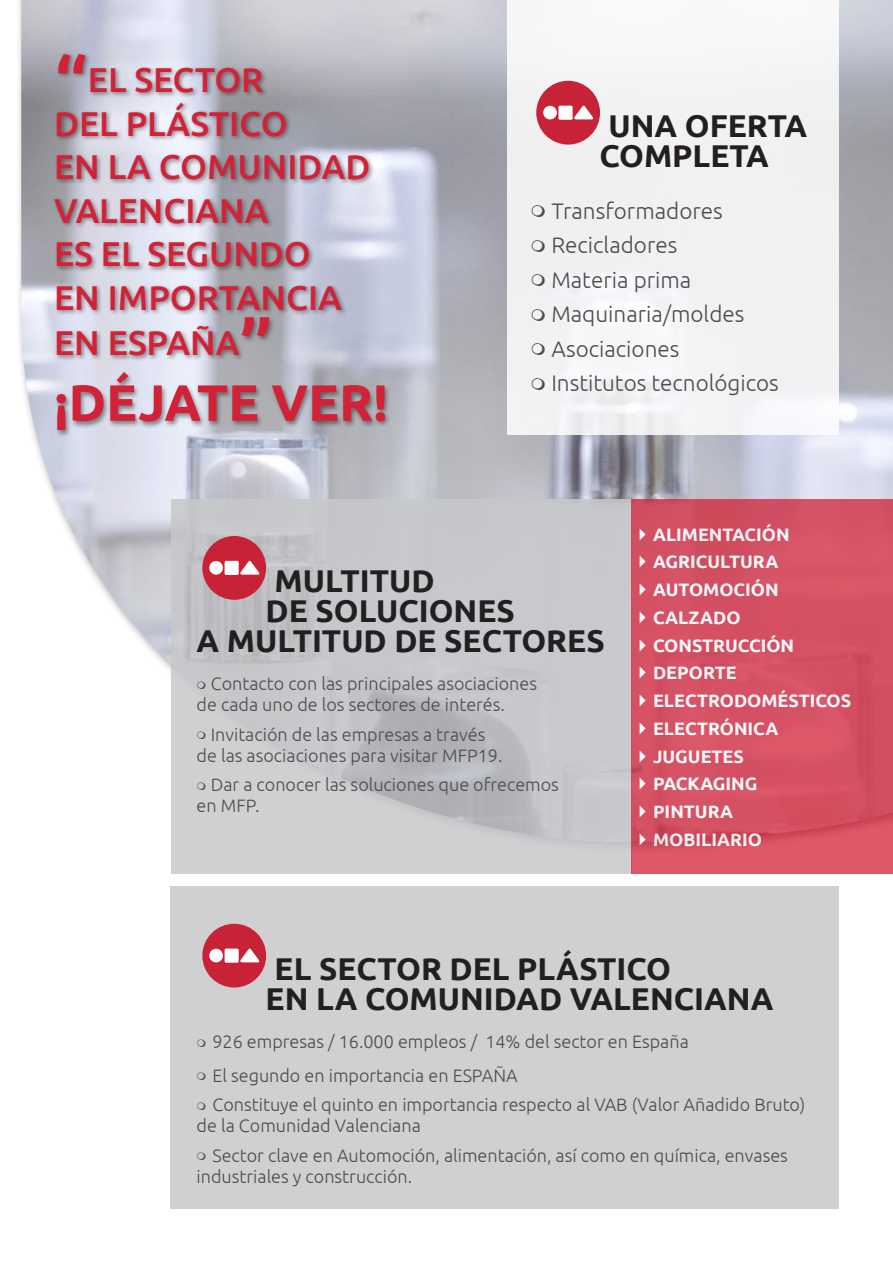
<style>
.page{position:relative;width:893px;height:1263px;background:#fff}
.page>*{position:absolute;margin:0;border:0;box-sizing:border-box;transform-origin:0 0}
.t1{font:700 51px "Ubuntu";color:#d22237}
.t2{font:500 34.5px/43.8px "Ubuntu";color:#d22237}
.t3{font:700 31.5px/30px "Ubuntu";color:#231f20}
.t4{font:300 22.5px/34.5px "Ubuntu";color:#4b4c4d}
.t5{font:300 18px/21px "Ubuntu";color:#4b4c4d}
.t6{font:700 18px/27.8px "Ubuntu";color:#fff}
.s1{font-size:75px}
</style>
<div class="page">
<img style="left:21px;top:0;width:872px;height:671px">
<div style="left:507px;top:0;width:332px;height:435px;background:#f2f2f3"></div>
<div style="left:171px;top:499px;width:460px;height:375px;background:#c7c8ca"></div>
<div style="left:631px;top:499px;width:262px;height:375px;background:#d55164"></div>
<div style="left:171px;top:887px;width:668px;height:322px;background:#cfd0d2"></div>
<div style="left:536px;top:81px;width:64px;height:64px;background:#c72235;border-radius:50%"></div>
<div style="left:543px;top:106px;width:14px;height:13px;background:#fff;border-radius:50%"></div>
<div style="left:558px;top:106px;width:15px;height:14px;background:#fff;border-radius:2px"></div>
<svg style="left:574px;top:105px;width:20px;height:14px"></svg>
<div style="left:202px;top:536px;width:64px;height:64px;background:#c72235;border-radius:50%"></div>
<div style="left:209px;top:561px;width:14px;height:14px;background:#fff;border-radius:50%"></div>
<div style="left:225px;top:561px;width:14px;height:14px;background:#fff;border-radius:2px"></div>
<svg style="left:240px;top:561px;width:20px;height:14px"></svg>
<div style="left:202px;top:924px;width:64px;height:63px;background:#c72235;border-radius:50%"></div>
<div style="left:209px;top:949px;width:14px;height:13px;background:#fff;border-radius:50%"></div>
<div style="left:225px;top:948px;width:14px;height:15px;background:#fff;border-radius:2px"></div>
<svg style="left:240px;top:948px;width:20px;height:14px"></svg>
<div style="left:53px;top:52px;width:338px;height:385px;background:#231f20;opacity:.5"></div>
<svg style="left:640px;top:837px;width:6px;height:8px"></svg>
<h2 class="t2" style="left:54px;top:57px;width:318px"><span class="s1">“</span>EL SECTOR<br>DEL PLÁSTICO<br>EN LA COMUNIDAD<br>VALENCIANA<br>ES EL SEGUNDO<br>EN IMPORTANCIA<br>EN ESPAÑA<span class="s1">”</span></h2>
<h1 class="t1" style="left:54px;top:372px;width:335px">¡DÉJATE VER!</h1>
<h3 class="t3" style="left:599px;top:110px;width:209px">UNA OFERTA<br>COMPLETA</h3>
<p class="t4" style="left:551px;top:193px;width:229px">Transformadores<br>Recicladores<br>Materia prima<br>Maquinaria/moldes<br>Asociaciones<br>Institutos tecnológicos</p>
<h3 class="t3" style="left:275px;top:566px;width:161px">MULTITUD</h3>
<h3 class="t3" style="left:266px;top:596px;width:251px">DE SOLUCIONES</h3>
<h3 class="t3" style="left:197px;top:626px;width:410px">A MULTITUD DE SECTORES</h3>
<p class="t5" style="left:197px;top:673px;width:342px;text-indent:14px">Contacto con las principales asociaciones de cada uno de los sectores de interés.</p>
<p class="t5" style="left:197px;top:723px;width:307px;text-align:center">Invitación de las empresas a través<br>de las asociaciones para visitar MFP19.</p>
<p class="t5" style="left:197px;top:774px;width:364px;text-indent:14px">Dar a conocer las soluciones que ofrecemos en MFP.</p>
<p class="t6" style="left:653px;top:520px;width:200px">ALIMENTACIÓN<br>AGRICULTURA<br>AUTOMOCIÓN<br>CALZADO<br>CONSTRUCCIÓN<br>DEPORTE<br>ELECTRODOMÉSTICOS<br>ELECTRÓNICA<br>JUGUETES<br>PACKAGING<br>PINTURA<br>MOBILIARIO</p>
<h3 class="t3" style="left:266px;top:953px;width:509px">EL SECTOR DEL PLÁSTICO<br>EN LA COMUNIDAD VALENCIANA</h3>
<p class="t5" style="left:212px;top:1024px;width:478px;line-height:33.8px">926 empresas / 16.000 empleos / 14% del sector en España<br>El segundo en importancia en ESPAÑA</p>
<p class="t5" style="left:197px;top:1094px;width:610px;text-indent:16px">Constituye el quinto en importancia respecto al VAB (Valor Añadido Bruto) de la Comunidad Valenciana</p>
<p class="t5" style="left:197px;top:1144px;width:593px;text-indent:16px">Sector clave en Automoción, alimentación, así como en química, envases industriales y construcción.</p>
</div>
